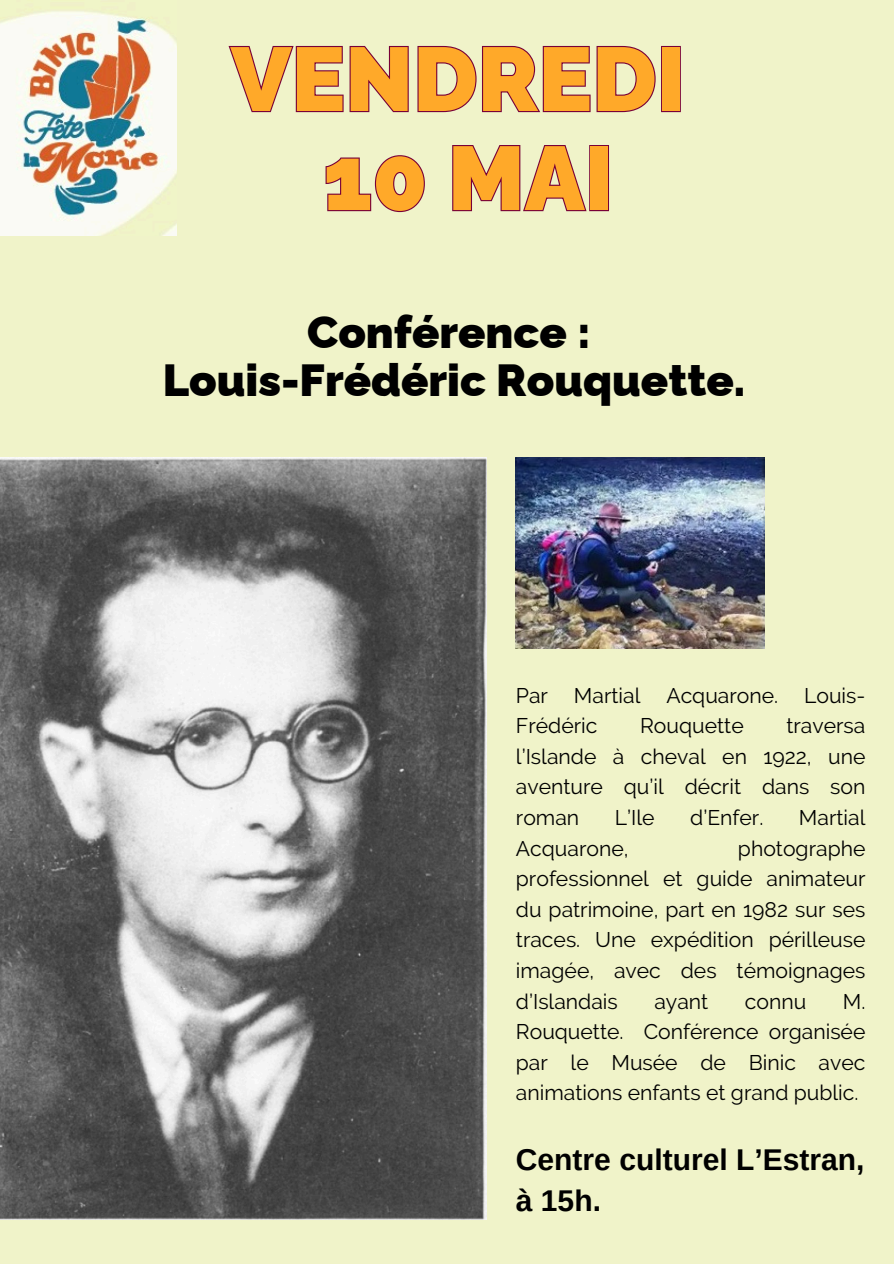
<style>
.page{position:relative;width:894px;height:1264px;background:#fff}
.page>*{position:absolute;margin:0;border:0;box-sizing:border-box;transform-origin:0 0}
.t1{font:900 90px/99px "Raleway";color:#ffa929;text-align:center}
.t2{font:900 45px/48.3px "Raleway";color:#000;text-align:center}
.t3{font:700 30px/41.7px "Arimo";color:#000}
.t4{font:21.15px/30.6px "Raleway";color:#000;text-align:justify}
</style>
<div class="page">
<div style="left:0;top:0;width:893px;height:1263px;background:#f0f3c9"></div>
<img style="left:0;top:11px;width:177px;height:224px">
<img style="left:0;top:457px;width:487px;height:762px">
<img style="left:516px;top:457px;width:248px;height:191px">
<svg style="left:228px;top:45px;width:453px;height:68px"></svg>
<svg style="left:325px;top:145px;width:284px;height:68px"></svg>
<p class="t1" style="left:231px;top:30px;width:455px">VENDREDI<br>10 MAI</p>
<p class="t2" style="left:163px;top:307px;width:583px">Conférence :<br>Louis-Frédéric Rouquette.</p>
<p class="t4" style="left:516px;top:679px;width:351px">Par Martial Acquarone. Louis-<br>Frédéric</p>
<p class="t4" style="left:640px;top:710px;width:105px">Rouquette</p>
<p class="t4" style="left:516px;top:710px;width:351px;text-indent:270px">traversa l’Islande à cheval en 1922, une aventure qu’il décrit dans son roman</p>
<p class="t4" style="left:614px;top:802px;width:41px">L’Ile</p>
<p class="t4" style="left:690px;top:802px;width:75px">d’Enfer.</p>
<p class="t4" style="left:798px;top:802px;width:68px">Martial</p>
<p class="t4" style="left:516px;top:832px;width:114px">Acquarone,</p>
<p class="t4" style="left:516px;top:832px;width:351px;text-indent:222px">photographe professionnel et guide animateur du patrimoine, part en 1982 sur ses traces. Une expédition périlleuse imagée, avec des témoignages d’Islandais</p>
<p class="t4" style="left:516px;top:985px;width:351px;text-indent:327px">M.<br>Rouquette. Conférence organisée par le Musée de Binic avec animations enfants et grand public.</p>
<p class="t4" style="left:654px;top:985px;width:55px">ayant</p>
<p class="t4" style="left:744px;top:985px;width:63px">connu</p>
<h3 class="t3" style="left:516px;top:1138px;width:350px">Centre culturel L’Estran, à 15h.</h3>
</div>
